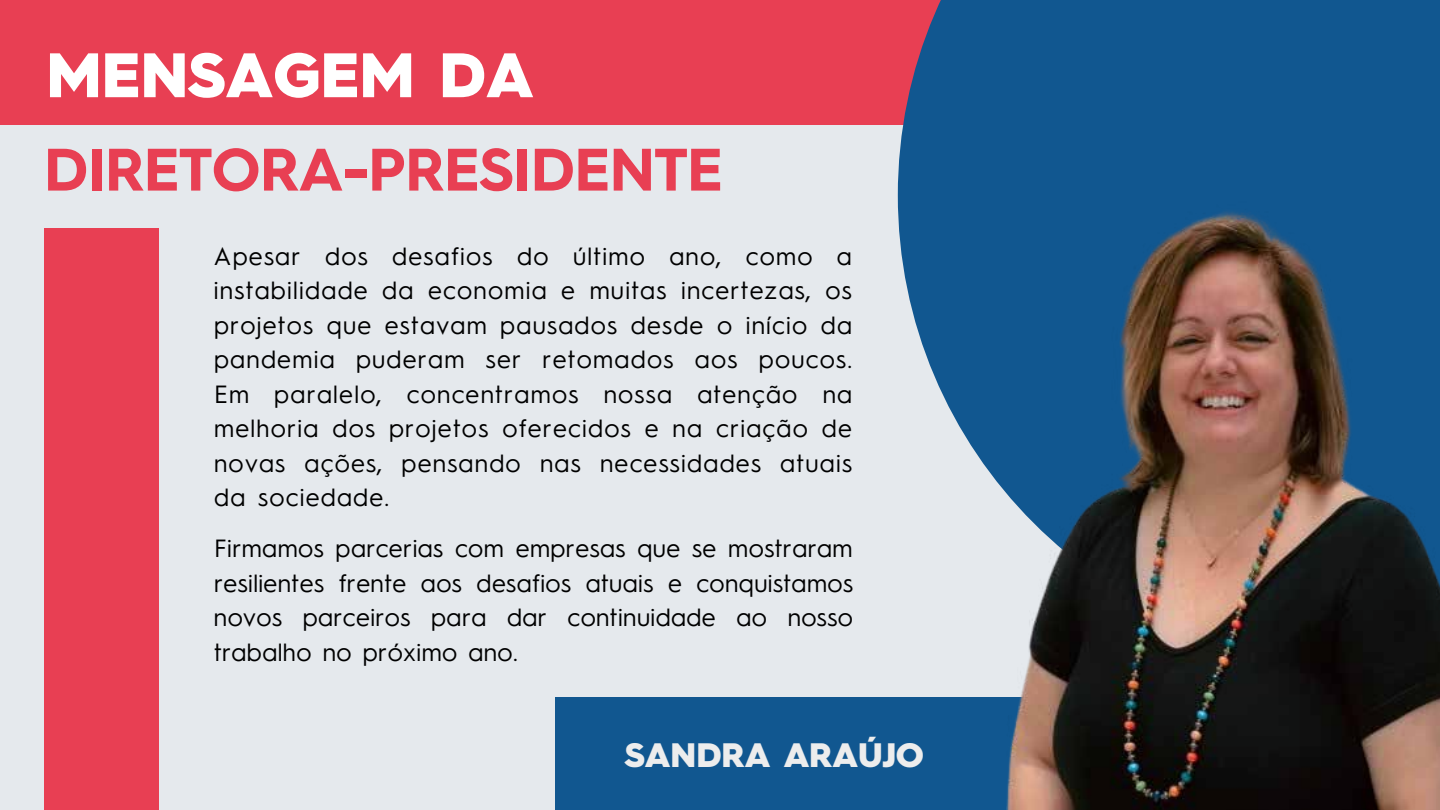
<style>
.page{position:relative;width:1440px;height:810px;background:#e5e9ed}
.page>*{position:absolute;margin:0;border:0;box-sizing:border-box;transform-origin:0 0}
.t1{font:900 62.9px "Hurme Geometric Sans 4";color:#fff}
.t2{font:700 60px "Hurme Geometric Sans 4";letter-spacing:-.01em;color:#e83f53}
.t3{font:900 34px "Hurme Geometric Sans 4";color:#ededed}
.t4{font:25px/34.5px "Hurme Geometric Sans 1";letter-spacing:.035em;color:#000;text-align:justify}
</style>
<div class="page">
<div style="left:0;top:0;width:1208px;height:125px;background:#e83f53"></div>
<div style="left:898px;top:0;width:542px;height:370px;background:#115790"></div>
<div style="left:555px;top:697px;width:885px;height:113px;background:#115790"></div>
<img style="left:932px;top:160px;width:508px;height:650px">
<div style="left:44px;top:229px;width:115px;height:581px;background:#e83f53"></div>
<h1 class="t1" style="left:46px;top:31px;width:489px">MENSAGEM DA</h1>
<h2 class="t2" style="left:44px;top:127px;width:680px">DIRETORA-PRESIDENTE</h2>
<p class="t4" style="left:214px;top:237px;width:640px">Apesar dos desafios do último ano, como a instabilidade da economia e muitas incertezas, os projetos que estavam pausados desde o início da pandemia puderam ser retomados aos poucos.<br>Em paralelo, concentramos nossa atenção na melhoria dos projetos oferecidos e na criação de novas ações, pensando nas necessidades atuais da sociedade.</p>
<p class="t4" style="left:214px;top:530px;width:641px">Firmamos parcerias com empresas que se mostraram resilientes frente aos desafios atuais e conquistamos novos parceiros para dar continuidade ao nosso trabalho no próximo ano.</p>
<h3 class="t3" style="left:625px;top:731px;width:301px">SANDRA ARAÚJO</h3>
</div>
